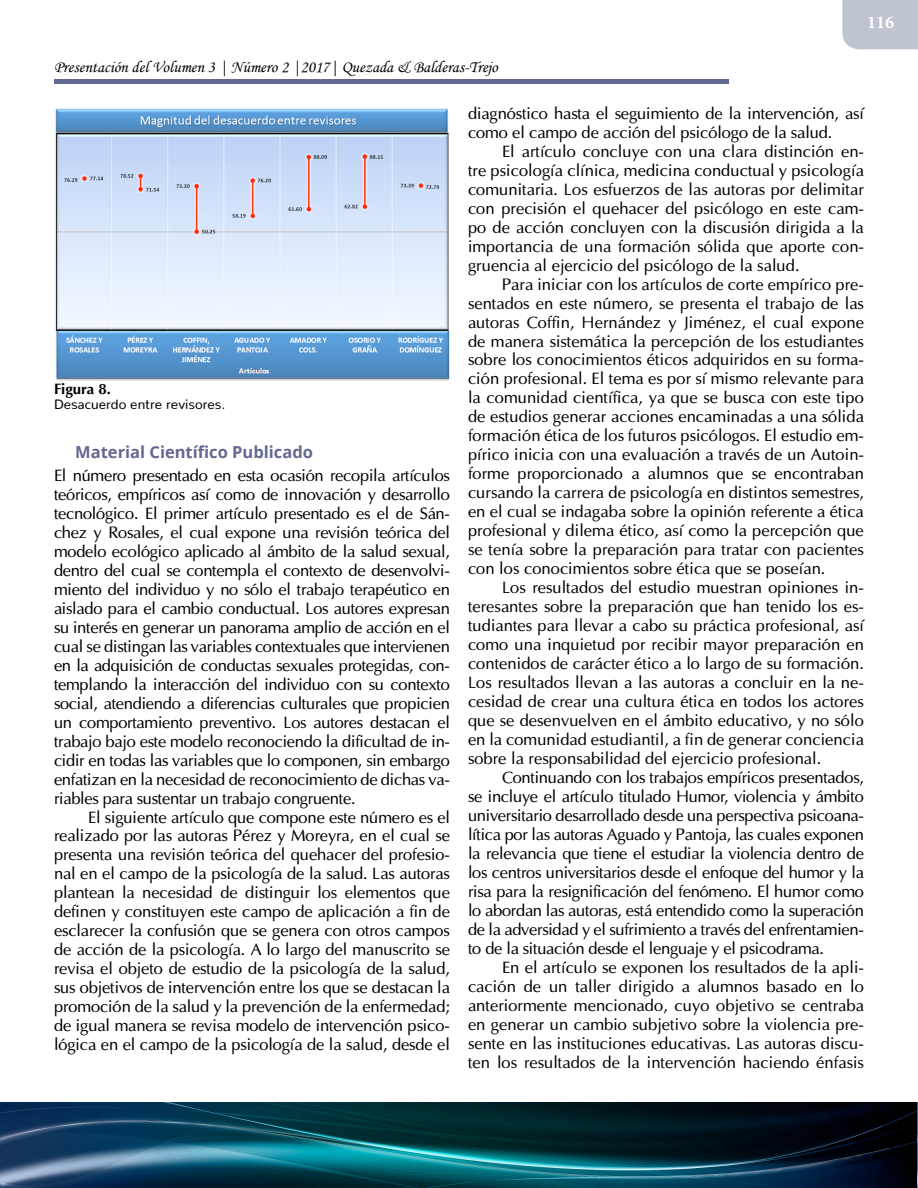
<style>
.page{position:relative;width:918px;height:1188px;background:#fff}
.page>*{position:absolute;margin:0;border:0;box-sizing:border-box;transform-origin:0 0}
.t1{font:700 18px "Minion Pro";color:#fff}
.t2{font:16.5px/18.9px "Optima";letter-spacing:-.01em;color:#000;text-align:justify}
.t3{font:16.5px "Monotype Corsiva";color:#000}
.Nivel_2{font:700 16.5px "Open Sans";color:#636990}
.Numero_tabla{font:700 15px "Optima CE";color:#000}
.texto_de_tablas{font:13.5px "Nunito";color:#000}
</style>
<div class="page">
<div style="left:54px;top:79px;width:675px;height:5px;background:#636990"></div>
<div style="left:842px;top:0;width:76px;height:49px;background:#bec4d0"></div>
<img style="left:0;top:1103px;width:918px;height:85px">
<img style="left:55px;top:108px;width:395px;height:273px">
<p class="t3" style="left:54px;top:57px;width:445px">Presentación del Volumen 3 | Número 2 |2017| Quezada &amp; Balderas-Trejo</p>
<p class="t1" style="left:867px;top:10px;width:28px">116</p>
<p class="Numero_tabla" style="left:54px;top:380px;width:58px">Figura 8.</p>
<p class="texto_de_tablas" style="left:54px;top:393px;width:173px">Desacuerdo entre revisores.</p>
<p class="Nivel_2" style="left:75px;top:440px;width:239px">Material Científico Publicado</p>
<p class="t2" style="left:54px;top:466px;width:398px">El número presentado en esta ocasión recopila artículos teóricos, empíricos así como de innovación y desarrollo tecnológico. El primer artículo presentado es el de Sán&shy;chez y Rosales, el cual expone una revisión teórica del modelo ecológico aplicado al ámbito de la salud sexual, dentro del cual se contempla el contexto de desenvolvi&shy;miento del individuo y no sólo el trabajo terapéutico en aislado para el cambio conductual. Los autores expresan su interés en generar un panorama amplio de acción en el cual se distingan las variables contextuales que intervienen en la adquisición de conductas sexuales protegidas, con&shy;templando la interacción del individuo con su contexto social, atendiendo a diferencias culturales que propicien un comportamiento preventivo. Los autores destacan el trabajo bajo este modelo reconociendo la dificultad de in&shy;cidir en todas las variables que lo componen, sin embargo enfatizan en la necesidad de reconocimiento de dichas va&shy;riables para sustentar un trabajo congruente.</p>
<p class="t2" style="left:54px;top:807px;width:398px;text-indent:34px">El siguiente artículo que compone este número es el realizado por las autoras Pérez y Moreyra, en el cual se presenta una revisión teórica del quehacer del profesio&shy;nal en el campo de la psicología de la salud. Las autoras plantean la necesidad de distinguir los elementos que definen y constituyen este campo de aplicación a fin de esclarecer la confusión que se genera con otros campos de acción de la psicología. A lo largo del manuscrito se revisa el objeto de estudio de la psicología de la salud, sus objetivos de intervención entre los que se destacan la promoción de la salud y la prevención de la enfermedad; de igual manera se revisa modelo de intervención psico&shy;lógica en el campo de la psicología de la salud, desde el</p>
<p class="t2" style="left:468px;top:104px;width:398px">diagnóstico hasta el seguimiento de la intervención, así como el campo de acción del psicólogo de la salud.</p>
<p class="t2" style="left:468px;top:142px;width:398px;text-indent:34px">El artículo concluye con una clara distinción en&shy;tre psicología clínica, medicina conductual y psicología comunitaria. Los esfuerzos de las autoras por delimitar con precisión el quehacer del psicólogo en este cam&shy;po de acción concluyen con la discusión dirigida a la importancia de una formación sólida que aporte con&shy;gruencia al ejercicio del psicólogo de la salud.</p>
<p class="t2" style="left:468px;top:275px;width:398px;text-indent:34px">Para iniciar con los artículos de corte empírico pre&shy;sentados en este número, se presenta el trabajo de las autoras Coffin, Hernández y Jiménez, el cual expone de manera sistemática la percepción de los estudiantes sobre los conocimientos éticos adquiridos en su forma&shy;ción profesional. El tema es por sí mismo relevante para la comunidad científica, ya que se busca con este tipo de estudios generar acciones encaminadas a una sólida formación ética de los futuros psicólogos. El estudio em&shy;pírico inicia con una evaluación a través de un Autoin&shy;forme proporcionado a alumnos que se encontraban cursando la carrera de psicología en distintos semestres, en el cual se indagaba sobre la opinión referente a ética profesional y dilema ético, así como la percepción que se tenía sobre la preparación para tratar con pacientes con los conocimientos sobre ética que se poseían.</p>
<p class="t2" style="left:468px;top:578px;width:398px;text-indent:34px">Los resultados del estudio muestran opiniones in&shy;teresantes sobre la preparación que han tenido los es&shy;tudiantes para llevar a cabo su práctica profesional, así como una inquietud por recibir mayor preparación en contenidos de carácter ético a lo largo de su formación.<br>Los resultados llevan a las autoras a concluir en la ne&shy;cesidad de crear una cultura ética en todos los actores que se desenvuelven en el ámbito educativo, y no sólo en la comunidad estudiantil, a fin de generar conciencia sobre la responsabilidad del ejercicio profesional.</p>
<p class="t2" style="left:468px;top:768px;width:398px;text-indent:34px">Continuando con los trabajos empíricos presentados, se incluye el artículo titulado Humor, violencia y ámbito universitario desarrollado desde una perspectiva psicoana&shy;lítica por las autoras Aguado y Pantoja, las cuales exponen la relevancia que tiene el estudiar la violencia dentro de los centros universitarios desde el enfoque del humor y la risa para la resignificación del fenómeno. El humor como lo abordan las autoras, está entendido como la superación de la adversidad y el sufrimiento a través del enfrentamien&shy;to de la situación desde el lenguaje y el psicodrama.</p>
<p class="t2" style="left:468px;top:958px;width:398px;text-indent:34px">En el artículo se exponen los resultados de la apli&shy;cación de un taller dirigido a alumnos basado en lo anteriormente mencionado, cuyo objetivo se centraba en generar un cambio subjetivo sobre la violencia pre&shy;sente en las instituciones educativas. Las autoras discu&shy;ten los resultados de la intervención haciendo énfasis</p>
</div>
